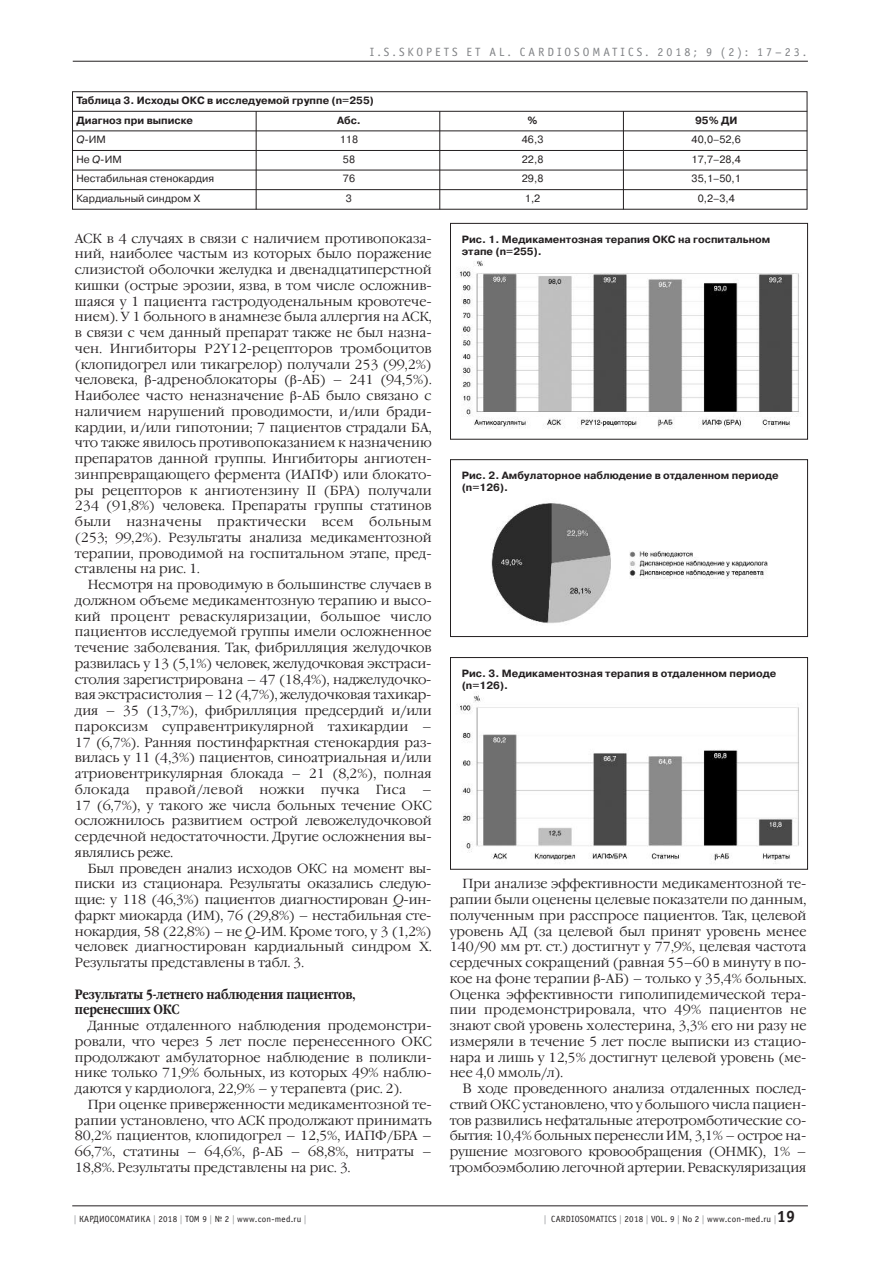
<style>
.page{position:relative;width:893px;height:1263px;background:#fff}
.page>*{position:absolute;margin:0;border:0;box-sizing:border-box;transform-origin:0 0}
.t1{font:700 13.5px/15.8px "Garamond Narrow C";letter-spacing:-.01em;color:#231f20}
.t2{font:300 13.2px/15.8px "Garamond C";color:#231f20;text-align:justify}
.t3{font:12px "Officina Sans C";letter-spacing:.25em;color:#808285}
.t4{font:700 10.5px/12px "Pragmatica C";color:#231f20}
.t5{font:10.5px "Pragmatica C";color:#231f20}
.t6{font:9px "Officina Sans C";letter-spacing:.025em;color:#231f20}
.s1{font-style:italic}
.s2{color:#939598}
.s3{font-weight:700;font-size:16.5px}
</style>
<div class="page">
<hr style="left:72px;top:1205px;width:736px;height:1px;background:#231f20">
<hr style="left:73px;top:61px;width:735px;height:1px;background:#231f20">
<hr style="left:72px;top:91px;width:1px;height:118px;background:#231f20">
<hr style="left:256px;top:111px;width:1px;height:98px;background:#231f20">
<hr style="left:439px;top:111px;width:1px;height:98px;background:#231f20">
<hr style="left:623px;top:111px;width:1px;height:98px;background:#231f20">
<hr style="left:807px;top:91px;width:1px;height:118px;background:#231f20">
<hr style="left:72px;top:91px;width:735px;height:1px;background:#231f20">
<hr style="left:72px;top:111px;width:735px;height:1px;background:#231f20">
<hr style="left:72px;top:131px;width:735px;height:1px;background:#231f20">
<hr style="left:72px;top:150px;width:735px;height:1px;background:#231f20">
<hr style="left:72px;top:170px;width:735px;height:1px;background:#231f20">
<hr style="left:72px;top:189px;width:735px;height:1px;background:#231f20">
<hr style="left:72px;top:209px;width:735px;height:1px;background:#231f20">
<img style="left:459px;top:260px;width:340px;height:169px">
<div style="left:450px;top:223px;width:358px;height:217px;border:1px solid #231f20"></div>
<img style="left:491px;top:503px;width:277px;height:121px">
<div style="left:450px;top:459px;width:358px;height:178px;border:1px solid #231f20"></div>
<img style="left:459px;top:695px;width:340px;height:169px">
<div style="left:450px;top:657px;width:358px;height:213px;border:1px solid #231f20"></div>
<p class="t3" style="left:370px;top:45px;width:438px">I.S.SKOPETS ET AL. CARDIOSOMATICS. 2018; 9 (2): 17–23.</p>
<p class="t4" style="left:76px;top:91px;width:299px;line-height:19.6px">Таблица 3. Исходы ОКС в исследуемой группе (n=255)<br>Диагноз при выписке</p>
<p class="t4" style="left:337px;top:114px;width:25px">Абс.</p>
<p class="t4" style="left:528px;top:114px;width:12px">%</p>
<p class="t4" style="left:695px;top:114px;width:44px">95% ДИ</p>
<p class="t5" style="left:76px;top:133px;width:31px"><span class="s1">Q</span>-ИМ</p>
<p class="t5" style="left:340px;top:133px;width:20px">118</p>
<p class="t5" style="left:522px;top:133px;width:23px">46,3</p>
<p class="t5" style="left:692px;top:133px;width:51px">40,0–52,6</p>
<p class="t5" style="left:76px;top:153px;width:47px">Не <span class="s1">Q</span>-ИМ</p>
<p class="t5" style="left:343px;top:153px;width:14px">58</p>
<p class="t5" style="left:522px;top:153px;width:23px">22,8</p>
<p class="t5" style="left:692px;top:153px;width:51px">17,7–28,4</p>
<p class="t5" style="left:76px;top:173px;width:139px">Нестабильная стенокардия</p>
<p class="t5" style="left:343px;top:173px;width:14px">76</p>
<p class="t5" style="left:522px;top:173px;width:23px">29,8</p>
<p class="t5" style="left:692px;top:173px;width:51px">35,1–50,1</p>
<p class="t5" style="left:76px;top:192px;width:125px">Кардиальный синдром Х</p>
<p class="t5" style="left:346px;top:192px;width:8px">3</p>
<p class="t5" style="left:525px;top:192px;width:17px">1,2</p>
<p class="t5" style="left:698px;top:192px;width:39px">0,2–3,4</p>
<p class="t4" style="left:462px;top:233px;width:310px">Рис. 1. Медикаментозная терапия ОКС на госпитальном этапе (n=255).</p>
<p class="t2" style="left:75px;top:230px;width:358px">АСК в 4 случаях в связи с наличием противопоказа&shy;ний, наиболее частым из которых было поражение слизистой оболочки желудка и двенадцатиперстной кишки (острые эрозии, язва, в том числе осложнив&shy;шаяся у 1 пациента гастродуоденальным кровотече&shy;нием). У 1 больного в анамнезе была аллергия на АСК, в связи с чем данный препарат также не был назна&shy;чен. Ингибиторы P2Y12-рецепторов тромбоцитов (клопидогрел или тикагрелор) получали 253 (99,2%) человека, -адреноблокаторы ( -АБ) – 241 (94,5%).<br>Наиболее часто неназначение -АБ было связано с наличием нарушений проводимости, и/или бради&shy;кардии, и/или гипотонии; 7 пациентов страдали БА, что также явилось противопоказанием к назначению препаратов данной группы. Ингибиторы ангиотен&shy;зинпревращающего фермента (ИАПФ) или блокато&shy;ры рецепторов к ангиотензину II (БРА) получали 234 (91,8%) человека. Препараты группы статинов были назначены практически всем больным (253; 99,2%). Результаты анализа медикаментозной терапии, проводимой на госпитальном этапе, пред&shy;ставлены на рис. 1.</p>
<p class="t2" style="left:75px;top:577px;width:358px;text-indent:13px">Несмотря на проводимую в большинстве случаев в должном объеме медикаментозную терапию и высо&shy;кий процент реваскуляризации, большое число пациентов исследуемой группы имели осложненное течение заболевания. Так, фибрилляция желудочков развилась у 13 (5,1%) человек, желудочковая экстраси&shy;столия зарегистрирована – 47 (18,4%), наджелудочко&shy;вая экстрасистолия – 12 (4,7%), желудочковая тахикар&shy;дия – 35 (13,7%), фибрилляция предсердий и/или пароксизм суправентрикулярной тахикардии – 17 (6,7%). Ранняя постинфарктная стенокардия раз&shy;вилась у 11 (4,3%) пациентов, синоатриальная и/или атриовентрикулярная блокада – 21 (8,2%), полная блокада правой/левой ножки пучка Гиса – 17 (6,7%), у такого же числа больных течение ОКС осложнилось развитием острой левожелудочковой сердечной недостаточности. Другие осложнения вы&shy;являлись реже.</p>
<p class="t2" style="left:75px;top:860px;width:358px;text-indent:13px">Был проведен анализ исходов ОКС на момент вы&shy;писки из стационара. Результаты оказались следую&shy;щие: у 118 (46,3%) пациентов диагностирован <span class="s1">Q</span>-ин&shy;фаркт миокарда (ИМ), 76 (29,8%) – нестабильная сте&shy;нокардия, 58 (22,8%) – не <span class="s1">Q</span>-ИМ. Кроме того, у 3 (1,2%) человек диагностирован кардиальный синдром Х.<br>Результаты представлены в табл. 3.</p>
<p class="t1" style="left:75px;top:986px;width:282px">Результаты 5-летнего наблюдения пациентов, перенесших ОКС</p>
<p class="t2" style="left:75px;top:1018px;width:358px;text-indent:13px">Данные отдаленного наблюдения продемонстри&shy;ровали, что через 5 лет после перенесенного ОКС продолжают амбулаторное наблюдение в поликли&shy;нике только 71,9% больных, из которых 49% наблю&shy;даются у кардиолога, 22,9% – у терапевта (рис. 2).</p>
<p class="t2" style="left:75px;top:1096px;width:358px;text-indent:13px">При оценке приверженности медикаментозной те&shy;рапии установлено, что АСК продолжают принимать 80,2% пациентов, клопидогрел – 12,5%, ИАПФ/БРА – 66,7%, статины – 64,6%, -АБ – 68,8%, нитраты – 18,8%. Результаты представлены на рис. 3.</p>
<p class="t4" style="left:462px;top:469px;width:318px">Рис. 2. Амбулаторное наблюдение в отдаленном периоде (n=126).</p>
<p class="t4" style="left:462px;top:667px;width:316px">Рис. 3. Медикаментозная терапия в отдаленном периоде (n=126).</p>
<p class="t2" style="left:450px;top:876px;width:358px;text-indent:13px">При анализе эффективности медикаментозной те&shy;рапии были оценены целевые показатели по данным, полученным при расспросе пациентов. Так, целевой уровень АД (за целевой был принят уровень менее 140/90 мм рт. ст.) достигнут у 77,9%, целевая частота сердечных сокращений (равная 55–60 в минуту в по&shy;кое на фоне терапии -АБ) – только у 35,4% больных.<br>Оценка эффективности гиполипидемической тера&shy;пии продемонстрировала, что 49% пациентов не знают свой уровень холестерина, 3,3% его ни разу не измеряли в течение 5 лет после выписки из стацио&shy;нара и лишь у 12,5% достигнут целевой уровень (ме&shy;нее 4,0 ммоль/л).</p>
<p class="t2" style="left:450px;top:1081px;width:358px;text-indent:13px">В ходе проведенного анализа отдаленных послед&shy;ствий ОКС установлено, что у большого числа пациен&shy;тов развились нефатальные атеротромботические со&shy;бытия: 10,4% больных перенесли ИМ, 3,1% – острое на&shy;рушение мозгового кровообращения (ОНМК), 1% – тромбоэмболию легочной артерии. Реваскуляризация</p>
<p class="t6" style="left:74px;top:1213px;width:234px"><span class="s2">|</span> КАРДИОСОМАТИКА <span class="s2">|</span> 2018 <span class="s2">|</span> ТОМ 9 <span class="s2">|</span> № 2 <span class="s2">|</span> www.con-med.ru <span class="s2">|</span></p>
<p class="t6" style="left:544px;top:1213px;width:253px"><span class="s2">|</span> CARDIOSOMATICS <span class="s2">|</span> 2018 <span class="s2">|</span> VOL. 9 <span class="s2">|</span> No 2 <span class="s2">|</span> www.con-med.ru <span class="s2">|</span><span class="s3">19</span></p>
</div>
